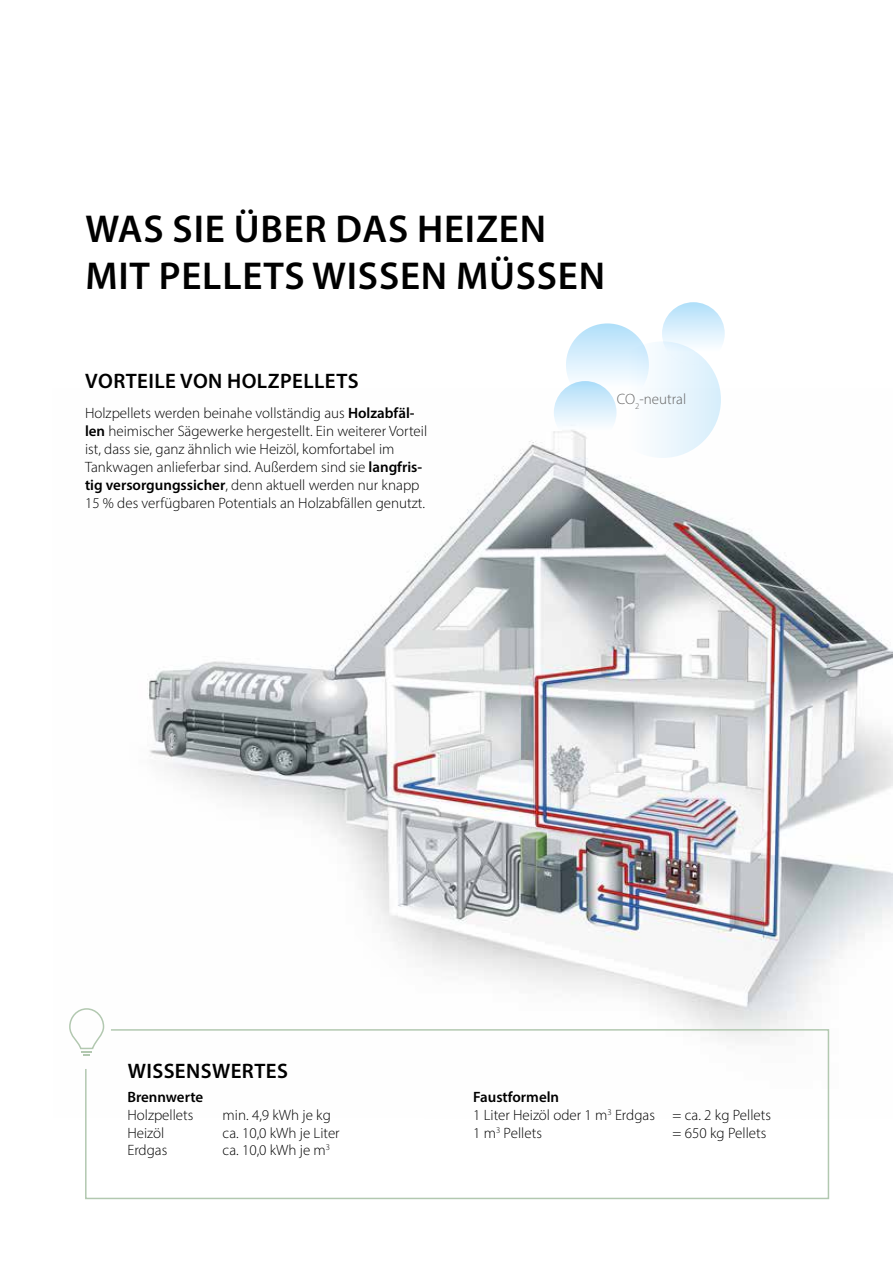
<style>
.page{position:relative;width:893px;height:1263px;background:#fff}
.page>*{position:absolute;margin:0;border:0;box-sizing:border-box;transform-origin:0 0}
.t1{font:600 39px/46.8px "Myriad Pro";letter-spacing:.02em;color:#000}
.t2{font:600 21px "Myriad Pro";letter-spacing:.02em;color:#000}
.t3{font:300 15px/18px "Myriad Pro";color:#000}
.t4{font:600 15px "Myriad Pro";color:#000}
.t5{font:300 15px "Myriad Pro";color:#646363}
.s1{font-weight:600}
</style>
<div class="page">
<img style="left:147px;top:389px;width:746px;height:639px">
<svg style="left:554px;top:381px;width:62px;height:63px"></svg>
<div style="left:662px;top:302px;width:63px;height:63px;background:linear-gradient(to bottom,#b5e0fa,#fff);border-radius:50%"></div>
<svg style="left:566px;top:323px;width:83px;height:83px"></svg>
<svg style="left:604px;top:341px;width:117px;height:117px"></svg>
<svg style="left:69px;top:1008px;width:36px;height:48px"></svg>
<svg style="left:84px;top:1028px;width:746px;height:172px"></svg>
<h1 class="t1" style="left:85px;top:204px;width:521px">WAS SIE ÜBER DAS HEIZEN<br>MIT PELLETS WISSEN MÜSSEN</h1>
<h2 class="t2" style="left:85px;top:368px;width:275px">VORTEILE VON HOLZPELLETS</h2>
<p class="t3" style="left:85px;top:404px;width:344px">Holzpellets werden beinahe vollständig aus <span class="s1">Holzabfäl&shy;len</span> heimischer Sägewerke hergestellt. Ein weiterer Vorteil ist, dass sie, ganz ähnlich wie Heizöl, komfortabel im Tankwagen anlieferbar sind. Außerdem sind sie <span class="s1">langfris&shy;tig versorgungssicher</span>, denn aktuell werden nur knapp 15 % des verfügbaren Potentials an Holzabfällen genutzt.</p>
<p class="t5" style="left:617px;top:390px;width:71px">CO<sub>2</sub>-neutral</p>
<h2 class="t2" style="left:128px;top:1057px;width:162px">WISSENSWERTES</h2>
<p class="t4" style="left:127px;top:1088px;width:77px">Brennwerte</p>
<p class="t4" style="left:473px;top:1088px;width:87px">Faustformeln</p>
<p class="t3" style="left:127px;top:1106px;width:68px">Holzpellets</p>
<p class="t3" style="left:223px;top:1106px;width:110px">min. 4,9 kWh je kg</p>
<p class="t3" style="left:473px;top:1106px;width:299px">1 Liter Heizöl oder 1 m<sup>3</sup> Erdgas = ca. 2 kg Pellets</p>
<p class="t3" style="left:127px;top:1123px;width:38px">Heizöl</p>
<p class="t3" style="left:223px;top:1123px;width:119px">ca. 10,0 kWh je Liter</p>
<p class="t3" style="left:473px;top:1123px;width:70px">1 m<sup>3</sup> Pellets</p>
<p class="t3" style="left:673px;top:1123px;width:95px">= 650 kg Pellets</p>
<p class="t3" style="left:127px;top:1141px;width:41px">Erdgas</p>
<p class="t3" style="left:223px;top:1141px;width:109px">ca. 10,0 kWh je m<sup>3</sup></p>
</div>
